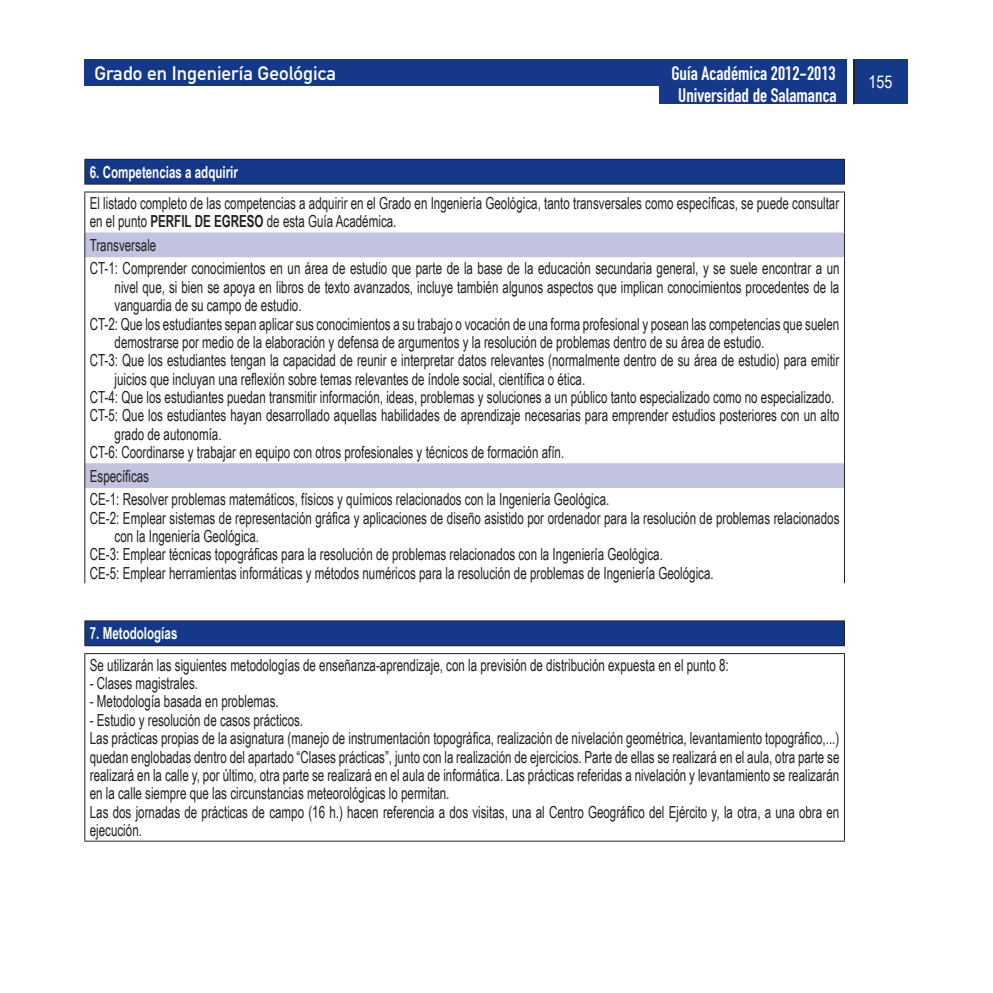
<style>
.page{position:relative;width:993px;height:993px;background:#fff}
.page>*{position:absolute;margin:0;border:0;box-sizing:border-box;transform-origin:0 0}
.t1{font:19.25px "DIN Engschrift Alternate";color:#fff}
.t2{font:19.25px "DIN Mittelschrift";color:#fff}
.t3{font:17.5px "Arial Narrow";color:#fff}
.t4{font:16.62px/18.4px "Arial Narrow";color:#231f20;scale:.85 1}
.t5{font:700 16.62px "Arial Narrow";color:#fff;scale:.85 1}
.s1{font-weight:700}
</style>
<div class="page">
<div style="left:852px;top:60px;width:55px;height:44px;background:#153889"></div>
<hr style="left:852px;top:60px;width:2px;height:44px;background:#231f20">
<div style="left:658px;top:60px;width:187px;height:44px;background:#153889"></div>
<div style="left:84px;top:60px;width:761px;height:26px;background:#153889"></div>
<div style="left:85px;top:159px;width:759px;height:25px;background:#153889"></div>
<hr style="left:84px;top:159px;width:760px;height:1px;background:#231f20">
<svg style="left:84px;top:160px;width:1px;height:24px"></svg>
<hr style="left:84px;top:184px;width:760px;height:1px;background:#231f20">
<svg style="left:85px;top:232px;width:758px;height:256px"></svg>
<svg style="left:84px;top:232px;width:1px;height:25px"></svg>
<svg style="left:843px;top:232px;width:1px;height:25px"></svg>
<hr style="left:84px;top:257px;width:1px;height:206px;background:#231f20">
<hr style="left:843px;top:257px;width:1px;height:206px;background:#231f20">
<svg style="left:84px;top:463px;width:1px;height:25px"></svg>
<svg style="left:843px;top:463px;width:1px;height:25px"></svg>
<hr style="left:84px;top:488px;width:1px;height:95px;background:#231f20">
<hr style="left:843px;top:488px;width:1px;height:95px;background:#231f20">
<hr style="left:84px;top:191px;width:760px;height:1px;background:#231f20">
<hr style="left:84px;top:192px;width:1px;height:40px;background:#231f20">
<hr style="left:843px;top:192px;width:1px;height:40px;background:#231f20">
<div style="left:85px;top:620px;width:759px;height:25px;background:#153889"></div>
<hr style="left:84px;top:620px;width:760px;height:1px;background:#231f20">
<svg style="left:84px;top:621px;width:1px;height:24px"></svg>
<hr style="left:84px;top:645px;width:760px;height:1px;background:#231f20">
<hr style="left:84px;top:653px;width:760px;height:1px;background:#231f20">
<hr style="left:84px;top:653px;width:1px;height:187px;background:#231f20">
<hr style="left:843px;top:653px;width:1px;height:187px;background:#231f20">
<hr style="left:84px;top:840px;width:760px;height:1px;background:#231f20">
<p class="t2" style="left:94px;top:62px;width:243px">Grado en Ingeniería Geológica</p>
<p class="t1" style="left:671px;top:62px;width:166px">Guía Académica 2012-2013</p>
<p class="t1" style="left:678px;top:84px;width:160px">Universidad de Salamanca</p>
<p class="t5" style="left:90px;top:159px;width:176px">6. Competencias a adquirir</p>
<p class="t4" style="left:90px;top:193px;width:882px">El listado completo de las competencias a adquirir en el Grado en Ingeniería Geológica, tanto transversales como específicas, se puede consultar en el punto <span class="s1">PERFIL DE EGRESO</span> de esta Guía Académica.</p>
<p class="t4" style="left:90px;top:235px;width:80px">Transversale</p>
<p class="t4" style="left:115px;top:258px;width:854px;text-align:justify;text-indent:-25px">CT-1: Comprender conocimientos en un área de estudio que parte de la base de la educación secundaria general, y se suele encontrar a un nivel que, si bien se apoya en libros de texto avanzados, incluye también algunos aspectos que implican conocimientos procedentes de la vanguardia de su campo de estudio.</p>
<p class="t4" style="left:115px;top:314px;width:853px;text-indent:-25px">CT-2: Que los estudiantes sepan aplicar sus conocimientos a su trabajo o vocación de una forma profesional y posean las competencias que suelen demostrarse por medio de la elaboración y defensa de argumentos y la resolución de problemas dentro de su área de estudio.</p>
<p class="t4" style="left:115px;top:350px;width:853px;text-indent:-25px">CT-3: Que los estudiantes tengan la capacidad de reunir e interpretar datos relevantes (normalmente dentro de su área de estudio) para emitir juicios que incluyan una reflexión sobre temas relevantes de índole social, científica o ética.</p>
<p class="t4" style="left:90px;top:387px;width:877px">CT-4: Que los estudiantes puedan transmitir información, ideas, problemas y soluciones a un público tanto especializado como no especializado.</p>
<p class="t4" style="left:115px;top:405px;width:853px;text-indent:-25px">CT-5: Que los estudiantes hayan desarrollado aquellas habilidades de aprendizaje necesarias para emprender estudios posteriores con un alto grado de autonomía.</p>
<p class="t4" style="left:90px;top:442px;width:559px">CT-6: Coordinarse y trabajar en equipo con otros profesionales y técnicos de formación afín.</p>
<p class="t4" style="left:90px;top:466px;width:71px">Específicas</p>
<p class="t4" style="left:90px;top:489px;width:612px">CE-1: Resolver problemas matemáticos, físicos y químicos relacionados con la Ingeniería Geológica.</p>
<p class="t4" style="left:115px;top:507px;width:853px;text-indent:-25px">CE-2: Emplear sistemas de representación gráfica y aplicaciones de diseño asistido por ordenador para la resolución de problemas relacionados con la Ingeniería Geológica.</p>
<p class="t4" style="left:90px;top:544px;width:675px">CE-3: Emplear técnicas topográficas para la resolución de problemas relacionados con la Ingeniería Geológica.</p>
<p class="t4" style="left:90px;top:563px;width:735px">CE-5: Emplear herramientas informáticas y métodos numéricos para la resolución de problemas de Ingeniería Geológica.</p>
<p class="t5" style="left:90px;top:620px;width:105px">7. Metodologías</p>
<p class="t4" style="left:90px;top:654px;width:753px">Se utilizarán las siguientes metodologías de enseñanza-aprendizaje, con la previsión de distribución expuesta en el punto 8:</p>
<p class="t4" style="left:90px;top:673px;width:129px">- Clases magistrales.</p>
<p class="t4" style="left:90px;top:691px;width:224px">- Metodología basada en problemas.</p>
<p class="t4" style="left:90px;top:710px;width:252px">- Estudio y resolución de casos prácticos.</p>
<p class="t4" style="left:90px;top:728px;width:883px;text-align:justify">Las prácticas propias de la asignatura (manejo de instrumentación topográfica, realización de nivelación geométrica, levantamiento topográfico,...) quedan englobadas dentro del apartado “Clases prácticas”, junto con la realización de ejercicios. Parte de ellas se realizará en el aula, otra parte se realizará en la calle y, por último, otra parte se realizará en el aula de informática. Las prácticas referidas a nivelación y levantamiento se realizarán en la calle siempre que las circunstancias meteorológicas lo permitan.</p>
<p class="t4" style="left:90px;top:801px;width:883px">Las dos jornadas de prácticas de campo (16 h.) hacen referencia a dos visitas, una al Centro Geográfico del Ejército y, la otra, a una obra en ejecución.</p>
<p class="t3" style="left:868px;top:69px;width:25px">155</p>
</div>
